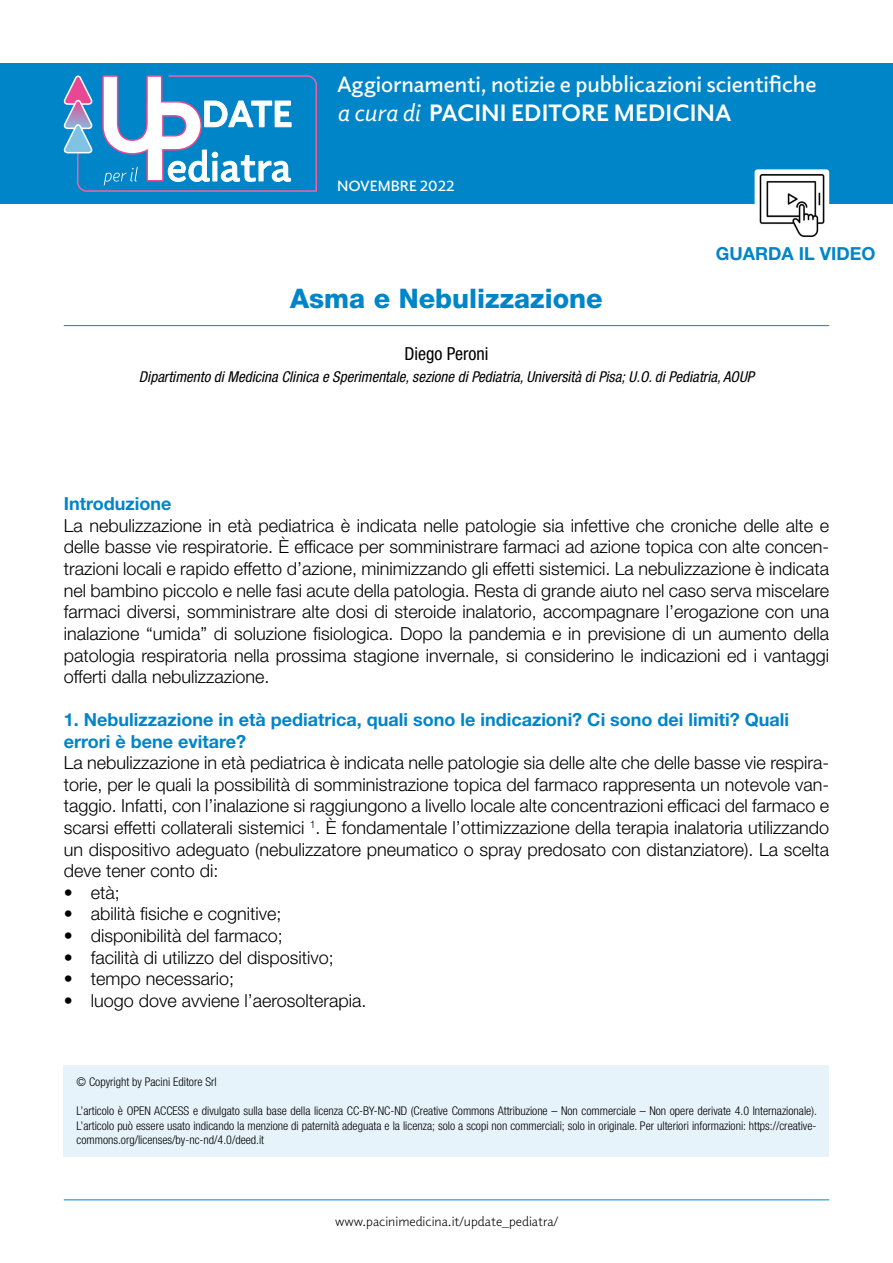
<style>
.page{position:relative;width:893px;height:1263px;background:#fff}
.page>*{position:absolute;margin:0;border:0;box-sizing:border-box;transform-origin:0 0}
.t1{font:800 27px "Helvetica Neue LT Std";color:#0085c8}
.t2{font:700 24px "Elido";color:#fff}
.t3{font:600 22.5px "Elido";letter-spacing:-.005em;color:#fff}
.t4{font:300 18px/21.6px "Helvetica Neue LT Std";color:#000;text-align:justify}
.t5{font:700 18px/21.6px "Helvetica Neue LT Std";color:#0085c8}
.t6{font:condensed 18px "Helvetica Neue LT Std";color:#000}
.t7{font:italic condensed 15px "Helvetica Neue LT Std";color:#000}
.t8{font:600 15px "Elido";color:#fff}
.t9{font:13.5px "Elido";color:#000}
.t10{font:300 condensed 12px/14.4px "Helvetica Neue LT Std";color:#000;text-align:justify}
.s1{font-weight:400;font-style:italic}
</style>
<div class="page">
<hr style="left:64px;top:1199px;width:765px;height:1px;background:#0085c8">
<hr style="left:64px;top:325px;width:765px;height:1px;background:#0085c8">
<div style="left:0;top:64px;width:893px;height:140px;background:#0085c8"></div>
<svg style="left:63px;top:75px;width:254px;height:117px"></svg>
<img style="left:755px;top:169px;width:74px;height:69px">
<div style="left:64px;top:1065px;width:765px;height:92px;background:#e6f3fa"></div>
<p class="t3" style="left:337px;top:69px;width:481px">Aggiornamenti, notizie e pubblicazioni scientifiche</p>
<h2 class="t2" style="left:337px;top:96px;width:396px"><span class="s1">a cura di</span> PACINI EDITORE MEDICINA</h2>
<p class="t8" style="left:337px;top:176px;width:119px">NOVEMBRE 2022</p>
<p class="t5" style="left:716px;top:242px;width:161px">GUARDA IL VIDEO</p>
<h1 class="t1" style="left:290px;top:283px;width:314px">Asma e Nebulizzazione</h1>
<p class="t6" style="left:404px;top:343px;width:85px">Diego Peroni</p>
<p class="t7" style="left:139px;top:368px;width:616px">Dipartimento di Medicina Clinica e Sperimentale, sezione di Pediatria, Università di Pisa; U.O. di Pediatria, AOUP</p>
<p class="t5" style="left:64px;top:493px;width:109px">Introduzione</p>
<p class="t4" style="left:64px;top:514px;width:767px">La nebulizzazione in età pediatrica è indicata nelle patologie sia infettive che croniche delle alte e delle basse vie respiratorie. È efficace per somministrare farmaci ad azione topica con alte concen&shy;trazioni locali e rapido effetto d’azione, minimizzando gli effetti sistemici. La nebulizzazione è indicata nel bambino piccolo e nelle fasi acute della patologia. Resta di grande aiuto nel caso serva miscelare farmaci diversi, somministrare alte dosi di steroide inalatorio, accompagnare l’erogazione con una inalazione “umida” di soluzione fisiologica. Dopo la pandemia e in previsione di un aumento della patologia respiratoria nella prossima stagione invernale, si considerino le indicazioni ed i vantaggi offerti dalla nebulizzazione.</p>
<p class="t5" style="left:64px;top:708px;width:727px">1. Nebulizzazione in età pediatrica, quali sono le indicazioni? Ci sono dei limiti? Quali errori è bene evitare?</p>
<p class="t4" style="left:64px;top:752px;width:767px">La nebulizzazione in età pediatrica è indicata nelle patologie sia delle alte che delle basse vie respira&shy;torie, per le quali la possibilità di somministrazione topica del farmaco rappresenta un notevole van&shy;taggio. Infatti, con l’inalazione si raggiungono a livello locale alte concentrazioni efficaci del farmaco e scarsi effetti collaterali sistemici <sup>1</sup>. È fondamentale l’ottimizzazione della terapia inalatoria utilizzando un dispositivo adeguato (nebulizzatore pneumatico o spray predosato con distanziatore). La scelta deve tener conto di:</p>
<p class="t4" style="left:64px;top:881px;width:58px">• età;</p>
<p class="t4" style="left:64px;top:903px;width:219px">• abilità fisiche e cognitive;</p>
<p class="t4" style="left:64px;top:924px;width:221px">• disponibilità del farmaco;</p>
<p class="t4" style="left:64px;top:946px;width:271px">• facilità di utilizzo del dispositivo;</p>
<p class="t4" style="left:64px;top:968px;width:172px">• tempo necessario;</p>
<p class="t4" style="left:64px;top:989px;width:304px">• luogo dove avviene l’aerosolterapia.</p>
<p class="t10" style="left:77px;top:1075px;width:142px">© Copyright by Pacini Editore Srl</p>
<p class="t10" style="left:77px;top:1103px;width:742px">L’articolo è OPEN ACCESS e divulgato sulla base della licenza CC-BY-NC-ND (Creative Commons Attribuzione – Non commerciale – Non opere derivate 4.0 Internazionale).<br>L’articolo può essere usato indicando la menzione di paternità adeguata e la licenza; solo a scopi non commerciali; solo in originale. Per ulteriori informazioni: https://creative&shy;commons.org/licenses/by-nc-nd/4.0/deed.it</p>
<p class="t9" style="left:335px;top:1212px;width:224px">www.pacinimedicina.it/update_pediatra/</p>
</div>
